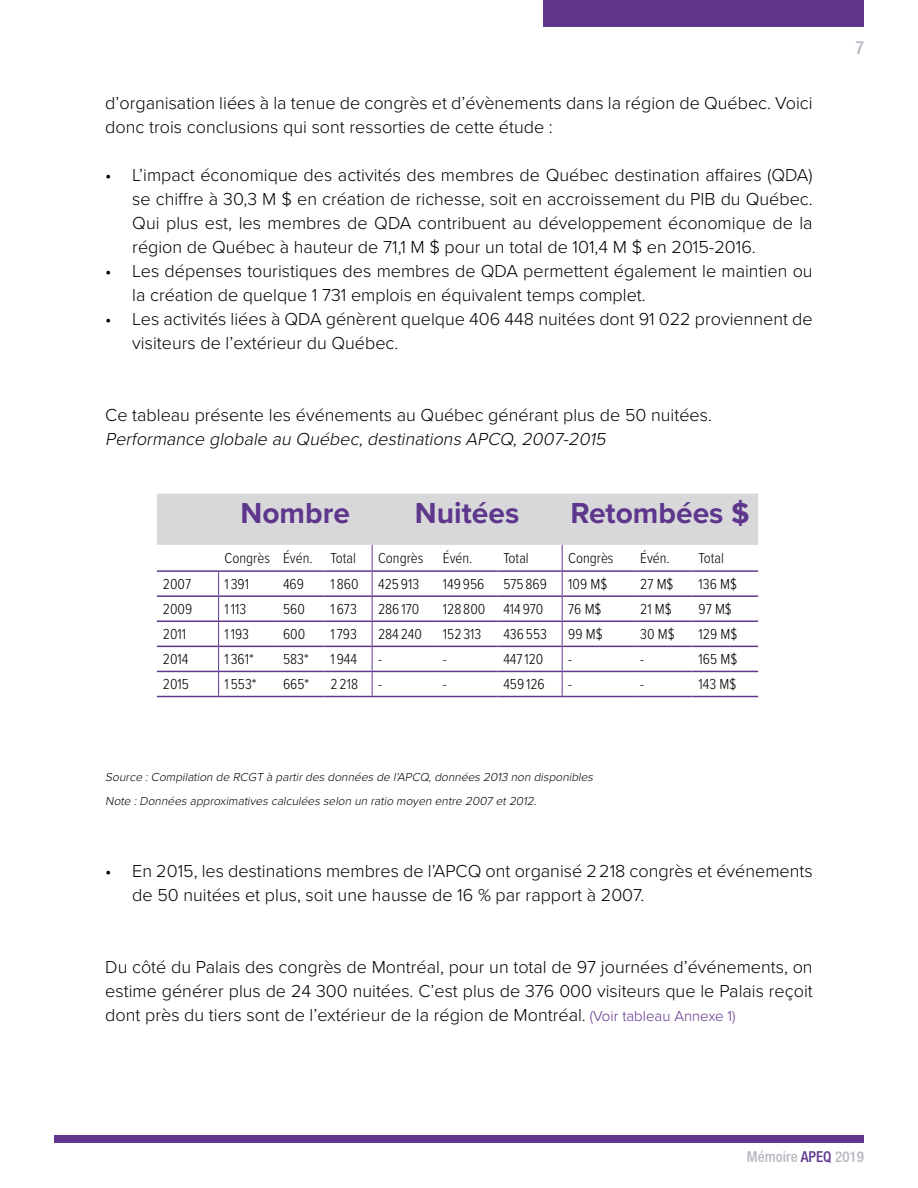
<style>
.page{position:relative;width:918px;height:1188px;background:#fff}
.page>*{position:absolute;margin:0;border:0;box-sizing:border-box;transform-origin:0 0}
.t1{font:700 30px "Proxima Nova";color:#5e378d}
.t2{font:300 18px/24px "Proxima Nova";color:#000}
.t3{font:italic 300 18px "Proxima Nova";color:#000}
.t4{font:500 condensed 18px "Helvetica Neue";color:#b8b9c0}
.t5{font:300 15px "Proxima Nova Cond";color:#000}
.t6{font:500 condensed 15px "Helvetica Neue";color:#b8b9c0}
.t7{font:italic 300 12px/24px "Proxima Nova";color:#000}
.s1{font-size:15px;color:#60378d}
.s2{color:#5f378d}
</style>
<div class="page">
<div style="left:54px;top:1135px;width:810px;height:8px;background:#60378d"></div>
<div style="left:543px;top:0;width:321px;height:27px;background:#60378d"></div>
<hr style="left:157px;top:696px;width:62px;height:1px;background:#60378d">
<hr style="left:219px;top:696px;width:58px;height:1px;background:#60378d">
<hr style="left:277px;top:696px;width:48px;height:1px;background:#60378d">
<hr style="left:372px;top:696px;width:65px;height:1px;background:#60378d">
<hr style="left:437px;top:696px;width:60px;height:1px;background:#60378d">
<hr style="left:562px;top:696px;width:72px;height:1px;background:#60378d">
<hr style="left:634px;top:696px;width:59px;height:1px;background:#60378d">
<hr style="left:693px;top:696px;width:65px;height:1px;background:#60378d">
<hr style="left:325px;top:696px;width:47px;height:1px;background:#60378d">
<hr style="left:497px;top:696px;width:65px;height:1px;background:#60378d">
<svg style="left:157px;top:494px;width:601px;height:202px"></svg>
<p class="t2" style="left:105px;top:90px;width:709px">d’organisation liées à la tenue de congrès et d’évènements dans la région de Québec. Voici donc trois conclusions qui sont ressorties de cette étude :</p>
<p class="t2" style="left:132px;top:162px;width:682px;text-align:justify;text-indent:-27px">• L’impact économique des activités des membres de Québec destination affaires (QDA) se chiffre à 30,3 M $ en création de richesse, soit en accroissement du PIB du Québec.<br>Qui plus est, les membres de QDA contribuent au développement économique de la région de Québec à hauteur de 71,1 M $ pour un total de 101,4 M $ en 2015-2016.</p>
<p class="t2" style="left:132px;top:258px;width:682px;text-indent:-27px">• Les dépenses touristiques des membres de QDA permettent également le maintien ou la création de quelque 1 731 emplois en équivalent temps complet.</p>
<p class="t2" style="left:132px;top:306px;width:682px;text-indent:-27px">• Les activités liées à QDA génèrent quelque 406 448 nuitées dont 91 022 proviennent de visiteurs de l’extérieur du Québec.</p>
<p class="t2" style="left:105px;top:402px;width:608px">Ce tableau présente les événements au Québec générant plus de 50 nuitées.</p>
<p class="t3" style="left:105px;top:426px;width:506px">Performance globale au Québec,destinations APCQ,2007-2015</p>
<h1 class="t1" style="left:241px;top:491px;width:111px">Nombre</h1>
<h1 class="t1" style="left:415px;top:491px;width:106px">Nuitées</h1>
<h1 class="t1" style="left:571px;top:491px;width:181px">Retombées $</h1>
<p class="t5" style="left:225px;top:547px;width:133px">Congrès Évén. Total</p>
<p class="t5" style="left:378px;top:547px;width:47px">Congrès</p>
<p class="t5" style="left:443px;top:547px;width:31px">Évén.</p>
<p class="t5" style="left:503px;top:547px;width:27px">Total</p>
<p class="t5" style="left:568px;top:547px;width:47px">Congrès</p>
<p class="t5" style="left:640px;top:547px;width:31px">Évén.</p>
<p class="t5" style="left:699px;top:547px;width:27px">Total</p>
<p class="t5" style="left:163px;top:573px;width:30px">2007</p>
<p class="t5" style="left:225px;top:573px;width:26px">1 391</p>
<p class="t5" style="left:283px;top:573px;width:22px">469</p>
<p class="t5" style="left:331px;top:573px;width:29px">1 860</p>
<p class="t5" style="left:378px;top:573px;width:43px">425 913</p>
<p class="t5" style="left:443px;top:573px;width:43px">149 956</p>
<p class="t5" style="left:503px;top:573px;width:45px">575 869</p>
<p class="t5" style="left:568px;top:573px;width:41px">109 M$</p>
<p class="t5" style="left:640px;top:573px;width:35px">27 M$</p>
<p class="t5" style="left:699px;top:573px;width:40px">136 M$</p>
<p class="t5" style="left:163px;top:598px;width:31px">2009</p>
<p class="t5" style="left:225px;top:598px;width:23px">1 113</p>
<p class="t5" style="left:283px;top:598px;width:23px">560</p>
<p class="t5" style="left:331px;top:598px;width:28px">1 673</p>
<p class="t5" style="left:378px;top:598px;width:43px">286 170</p>
<p class="t5" style="left:443px;top:598px;width:102px">128 800 414 970</p>
<p class="t5" style="left:568px;top:598px;width:35px">76 M$</p>
<p class="t5" style="left:640px;top:598px;width:33px">21 M$</p>
<p class="t5" style="left:699px;top:598px;width:35px">97 M$</p>
<p class="t5" style="left:163px;top:623px;width:25px">2011</p>
<p class="t5" style="left:225px;top:623px;width:26px">1 193</p>
<p class="t5" style="left:283px;top:623px;width:24px">600</p>
<p class="t5" style="left:331px;top:623px;width:28px">1 793</p>
<p class="t5" style="left:378px;top:623px;width:45px">284 240</p>
<p class="t5" style="left:443px;top:623px;width:40px">152 313</p>
<p class="t5" style="left:503px;top:623px;width:45px">436 553</p>
<p class="t5" style="left:568px;top:623px;width:36px">99 M$</p>
<p class="t5" style="left:640px;top:623px;width:36px">30 M$</p>
<p class="t5" style="left:699px;top:623px;width:40px">129 M$</p>
<p class="t5" style="left:163px;top:648px;width:27px">2014</p>
<p class="t5" style="left:225px;top:648px;width:31px">1 361*</p>
<p class="t5" style="left:283px;top:648px;width:27px">583*</p>
<p class="t5" style="left:331px;top:648px;width:28px">1 944</p>
<p class="t5" style="left:378px;top:648px;width:5px">-</p>
<p class="t5" style="left:443px;top:648px;width:5px">-</p>
<p class="t5" style="left:503px;top:648px;width:42px">447 120</p>
<p class="t5" style="left:568px;top:648px;width:5px">-</p>
<p class="t5" style="left:640px;top:648px;width:5px">-</p>
<p class="t5" style="left:699px;top:648px;width:40px">165 M$</p>
<p class="t5" style="left:163px;top:673px;width:28px">2015</p>
<p class="t5" style="left:225px;top:673px;width:34px">1 553*</p>
<p class="t5" style="left:283px;top:673px;width:28px">665*</p>
<p class="t5" style="left:331px;top:673px;width:29px">2 218</p>
<p class="t5" style="left:378px;top:673px;width:5px">-</p>
<p class="t5" style="left:443px;top:673px;width:5px">-</p>
<p class="t5" style="left:503px;top:673px;width:43px">459 126</p>
<p class="t5" style="left:568px;top:673px;width:5px">-</p>
<p class="t5" style="left:640px;top:673px;width:5px">-</p>
<p class="t5" style="left:699px;top:673px;width:39px">143 M$</p>
<p class="t7" style="left:105px;top:765px;width:492px">Source :Compilation de RCGT à partirdes données de l’APCQ,données 2013 non disponibles<br>Note :Données approximatives calculées selon un ratio moyen entre 2007 et2012.</p>
<p class="t2" style="left:132px;top:858px;width:682px;text-indent:-27px">• En 2015, les destinations membres de l’APCQ ont organisé 2 218 congrès et événements de 50 nuitées et plus, soit une hausse de 16 % par rapport à 2007.</p>
<p class="t2" style="left:105px;top:954px;width:709px;text-align:justify">Du côté du Palais des congrès de Montréal, pour un total de 97 journées d’événements, on estime générer plus de 24 300 nuitées. C’est plus de 376 000 visiteurs que le Palais reçoit dont près du tiers sont de l’extérieur de la région de Montréal. <span class="s1">(Voir tableau Annexe 1)</span></p>
<p class="t4" style="left:855px;top:37px;width:10px">7</p>
<p class="t6" style="left:747px;top:1148px;width:119px">Mémoire <span class="s2">APEQ</span> 2019</p>
</div>
